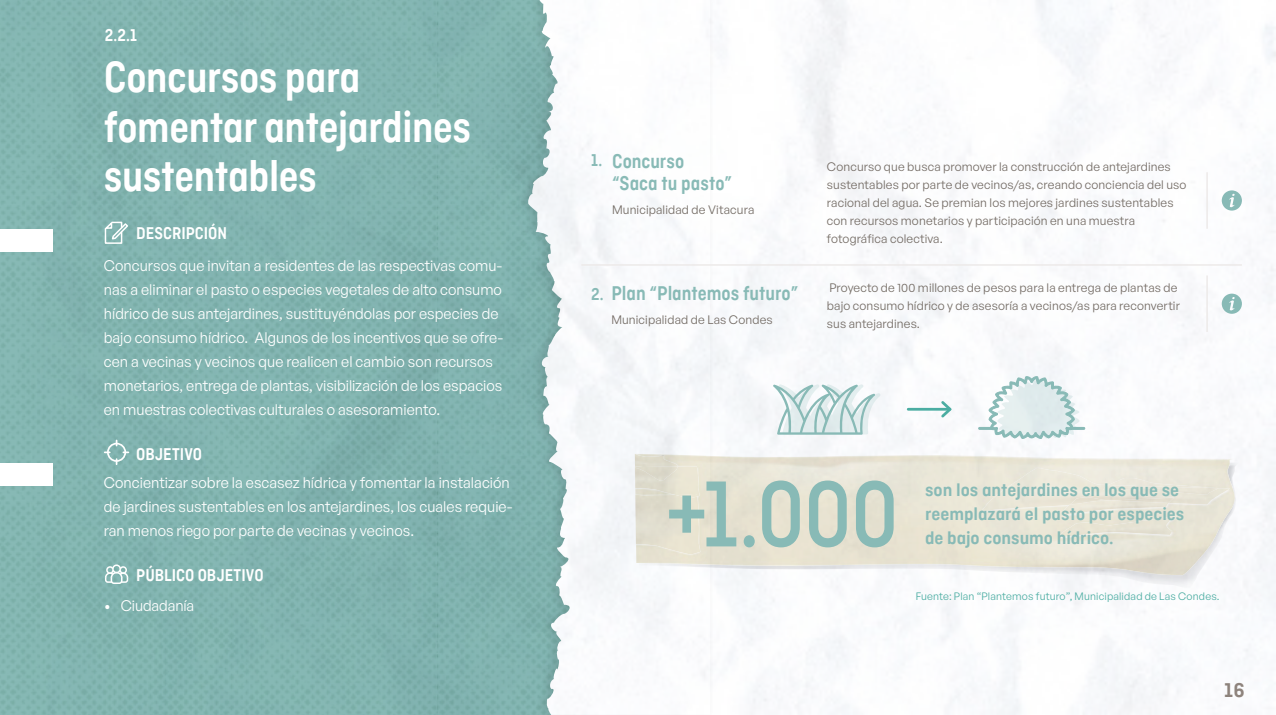
<style>
.page{position:relative;width:1276px;height:715px;background:#fff}
.page>*{position:absolute;margin:0;border:0;box-sizing:border-box;transform-origin:0 0}
.t1{font:500 98.7px "Ciutadella";color:#88bab6;scale:.9 1}
.t2{font:600 46.05px/49.3px "Ciutadella";letter-spacing:-.01em;color:#fff;scale:.9 1}
.t3{font:600 21px/22.5px "Ciutadella";color:#88bab6;scale:.9 1}
.t4{font:600 21px "Ciutadella";color:#91867e}
.t5{font:600 18.75px/24px "Ciutadella";letter-spacing:-.005em;color:#88bab6}
.t6{font:600 18px "Ciutadella";color:#fff;scale:.9 1}
.t7{font:600 18px "Ciutadella";color:#88bab6;scale:.9 1}
.t8{font:15px/24px "General Sans";color:#fff}
.t9{font:12px/18px "General Sans";letter-spacing:.01em;color:#736b64}
.t10{font:10.5px "General Sans";letter-spacing:.015em;color:#4bada2}
</style>
<div class="page">
<img style="left:0;top:0;width:1275px;height:714px">
<img style="left:639px;top:575px;width:601px;height:13px">
<img style="left:635px;top:453px;width:605px;height:122px">
<img style="left:635px;top:466px;width:65px;height:28px">
<img style="left:635px;top:494px;width:65px;height:60px">
<img style="left:676px;top:494px;width:21px;height:4px">
<img style="left:635px;top:453px;width:42px;height:27px">
<div style="left:981px;top:467px;width:249px;height:44px;background:#ebe7da"></div>
<img style="left:1062px;top:500px;width:106px;height:15px">
<img style="left:1069px;top:497px;width:105px;height:7px">
<img style="left:1108px;top:478px;width:110px;height:7px">
<img style="left:1103px;top:485px;width:115px;height:9px">
<img style="left:1059px;top:515px;width:118px;height:22px">
<svg style="left:773px;top:384px;width:107px;height:50px"></svg>
<svg style="left:978px;top:376px;width:107px;height:63px"></svg>
<hr style="left:908px;top:408px;width:42px;height:2px;background:#4bada2">
<svg style="left:938px;top:398px;width:16px;height:22px"></svg>
<hr style="left:1206px;top:172px;width:1px;height:57px;background:#edeae9">
<hr style="left:1206px;top:275px;width:1px;height:57px;background:#edeae9">
<hr style="left:581px;top:264px;width:661px;height:1px;background:#edeae9">
<div style="left:107px;top:442px;width:19px;height:19px;border:2px solid #fff;border-radius:50%"></div>
<svg style="left:104px;top:563px;width:25px;height:21px"></svg>
<svg style="left:104px;top:219px;width:25px;height:25px"></svg>
<svg style="left:1221px;top:190px;width:21px;height:20px"></svg>
<svg style="left:1221px;top:293px;width:21px;height:21px"></svg>
<div style="left:0;top:229px;width:53px;height:23px;background:#fff"></div>
<div style="left:0;top:463px;width:53px;height:22px;background:#fff"></div>
<p class="t6" style="left:105px;top:24px;width:37px">2.2.1</p>
<h2 class="t2" style="left:104px;top:52px;width:409px">Concursos para fomentar antejardines sustentables</h2>
<p class="t6" style="left:136px;top:223px;width:102px">DESCRIPCIÓN</p>
<p class="t8" style="left:104px;top:252px;width:401px">Concursos que invitan a residentes de las respectivas comu&shy;nas a eliminar el pasto o especies vegetales de alto consumo hídrico de sus antejardines, sustituyéndolas por especies de bajo consumo hídrico. Algunos de los incentivos que se ofre&shy;cen a vecinas y vecinos que realicen el cambio son recursos monetarios, entrega de plantas, visibilización de los espacios en muestras colectivas culturales o asesoramiento.</p>
<p class="t6" style="left:136px;top:443px;width:75px">OBJETIVO</p>
<p class="t8" style="left:104px;top:470px;width:410px">Concientizar sobre la escasez hídrica y fomentar la instalación de jardines sustentables en los antejardines, los cuales requie&shy;ran menos riego por parte de vecinas y vecinos.</p>
<p class="t6" style="left:136px;top:564px;width:143px">PÚBLICO OBJETIVO</p>
<p class="t8" style="left:104px;top:593px;width:92px">• Ciudadanía</p>
<p class="t7" style="left:591px;top:150px;width:14px">1.</p>
<h3 class="t3" style="left:612px;top:149px;width:134px">Concurso “Saca tu pasto”</h3>
<p class="t9" style="left:612px;top:201px;width:144px">Municipalidad de Vitacura</p>
<p class="t7" style="left:591px;top:284px;width:15px">2.</p>
<h3 class="t3" style="left:611px;top:282px;width:209px">Plan “Plantemos futuro”</h3>
<p class="t9" style="left:611px;top:310px;width:163px">Municipalidad de Las Condes</p>
<p class="t9" style="left:827px;top:157px;width:361px">Concurso que busca promover la construcción de antejardines sustentables por parte de vecinos/as, creando conciencia del uso racional del agua. Se premian los mejores jardines sustentables con recursos monetarios y participación en una muestra fotográfica colectiva.</p>
<p class="t9" style="left:827px;top:278px;width:354px">Proyecto de 100 millones de pesos para la entrega de plantas de bajo consumo hídrico y de asesoría a vecinos/as para reconvertir sus antejardines.</p>
<h1 class="t1" style="left:665px;top:458px;width:261px">+1.000</h1>
<p class="t5" style="left:925px;top:478px;width:261px">son los antejardines en los que se reemplazará el pasto por especies de bajo consumo hídrico.</p>
<p class="t10" style="left:915px;top:589px;width:305px">Fuente: Plan “Plantemos futuro”, Municipalidad de Las Condes.</p>
<h3 class="t4" style="left:1224px;top:677px;width:22px">16</h3>
</div>
